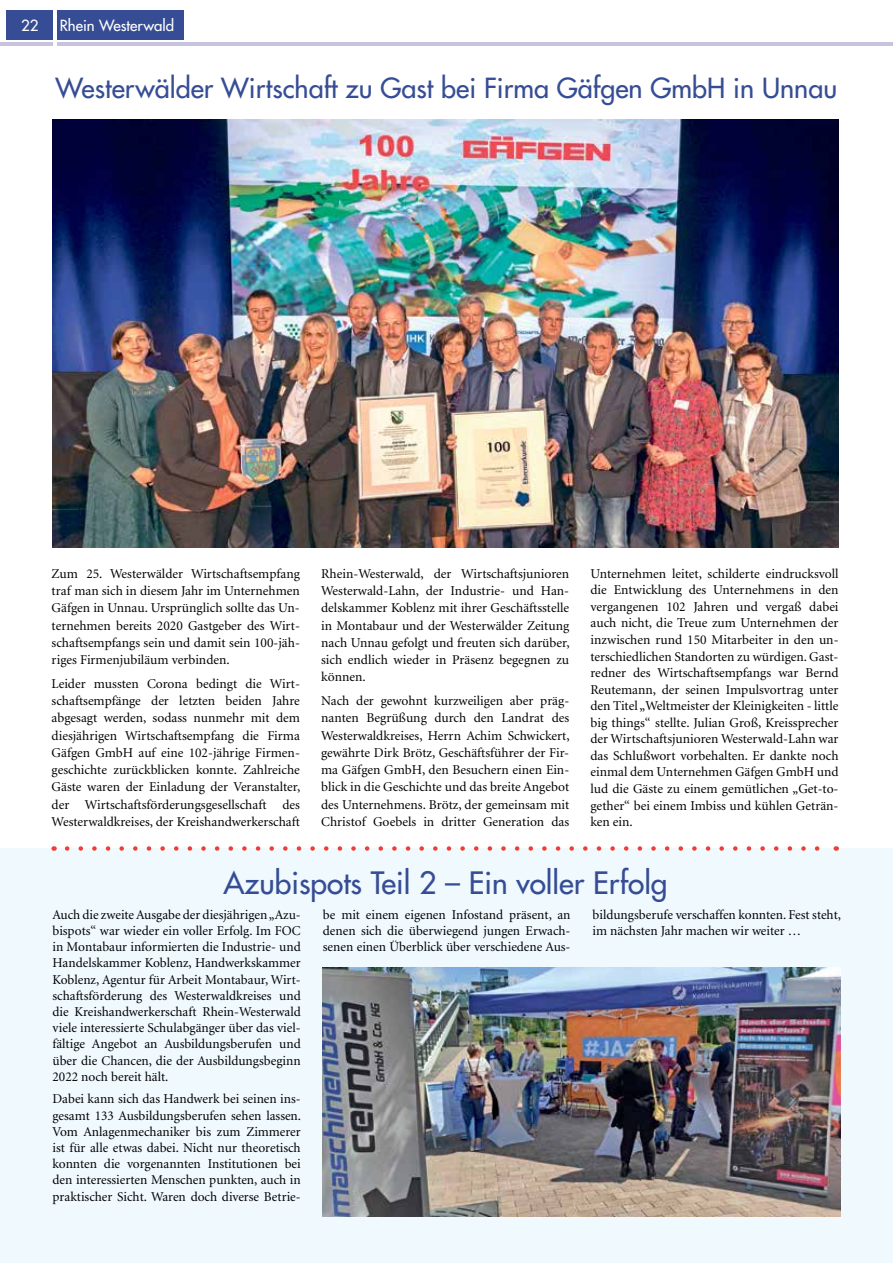
<style>
.page{position:relative;width:893px;height:1263px;background:#fff}
.page>*{position:absolute;margin:0;border:0;box-sizing:border-box;transform-origin:0 0}
.t1{font:30px "Futura LT";color:#364d95}
.t2{font:27px "Futura LT";color:#364d95}
.t3{font:15px "Futura LT";color:#fff}
.t4{font:13.5px/17.2px "Minion LT";color:#000;text-align:justify}
</style>
<div class="page">
<hr style="left:0;top:43px;width:893px;height:3px;background:#c7c2de">
<div style="left:6px;top:10px;width:177px;height:30px;background:#364d95"></div>
<hr style="left:53px;top:0;width:3px;height:46px;background:#fff">
<div style="left:0;top:848px;width:893px;height:415px;background:#f0f9fe"></div>
<svg style="left:67px;top:846px;width:753px;height:5px"></svg>
<img style="left:52px;top:120px;width:786px;height:428px">
<img style="left:323px;top:967px;width:517px;height:249px">
<p class="t3" style="left:21px;top:15px;width:19px">22</p>
<p class="t3" style="left:60px;top:15px;width:116px">Rhein Westerwald</p>
<h2 class="t2" style="left:56px;top:70px;width:783px">Westerwälder Wirtschaft zu Gast bei Firma Gäfgen GmbH in Unnau</h2>
<p class="t4" style="left:52px;top:565px;width:250px">Zum 25. Westerwälder Wirtschaftsempfang traf man sich in diesem Jahr im Unternehmen Gäfgen in Unnau. Ursprünglich sollte das Un&shy;ternehmen bereits 2020 Gastgeber des Wirt&shy;schaftsempfangs sein und damit sein 100-jäh&shy;riges Firmenjubiläum verbinden.</p>
<p class="t4" style="left:52px;top:675px;width:250px">Leider mussten Corona bedingt die Wirt&shy;schaftsempfänge der letzten beiden Jahre abgesagt werden, sodass nunmehr mit dem diesjährigen Wirtschaftsempfang die Firma Gäfgen GmbH auf eine 102-jährige Firmen&shy;geschichte zurückblicken konnte. Zahlreiche Gäste waren der Einladung der Veranstalter, der Wirtschaftsförderungsgesellschaft des Westerwaldkreises, der Kreishandwerkerschaft</p>
<p class="t4" style="left:321px;top:565px;width:250px">Rhein-Westerwald, der Wirtschaftsjunioren Westerwald-Lahn, der Industrie- und Han&shy;delskammer Koblenz mit ihrer Geschäftsstelle in Montabaur und der Westerwälder Zeitung nach Unnau gefolgt und freuten sich darüber, sich endlich wieder in Präsenz begegnen zu können.</p>
<p class="t4" style="left:321px;top:693px;width:250px">Nach der gewohnt kurzweiligen aber präg&shy;nanten Begrüßung durch den Landrat des Westerwaldkreises, Herrn Achim Schwickert, gewährte Dirk Brötz, Geschäftsführer der Fir&shy;ma Gäfgen GmbH, den Besuchern einen Ein&shy;blick in die Geschichte und das breite Angebot des Unternehmens. Brötz, der gemeinsam mit Christof Goebels in dritter Generation das</p>
<p class="t4" style="left:590px;top:566px;width:250px;line-height:16.5px">Unternehmen leitet, schilderte eindrucksvoll die Entwicklung des Unternehmens in den vergangenen 102 Jahren und vergaß dabei auch nicht, die Treue zum Unternehmen der inzwischen rund 150 Mitarbeiter in den un&shy;terschiedlichen Standorten zu würdigen. Gast&shy;redner des Wirtschaftsempfangs war Bernd Reutemann, der seinen Impulsvortrag unter den Titel „Weltmeister der Kleinigkeiten - little big things“ stellte. Julian Groß, Kreissprecher der Wirtschaftsjunioren Westerwald-Lahn war das Schlußwort vorbehalten. Er dankte noch einmal dem Unternehmen Gäfgen GmbH und lud die Gäste zu einem gemütlichen „Get-to&shy;gether“ bei einem Imbiss und kühlen Geträn&shy;ken ein.</p>
<h1 class="t1" style="left:223px;top:863px;width:446px">Azubispots Teil 2 – Ein voller Erfolg</h1>
<p class="t4" style="left:593px;top:907px;width:250px;line-height:16.2px">bildungsberufe verschaffen konnten. Fest steht, im nächsten Jahr machen wir weiter …</p>
<p class="t4" style="left:53px;top:907px;width:250px;line-height:16.2px">Auch die zweite Ausgabe der diesjährigen „Azu&shy;bispots“ war wieder ein voller Erfolg. Im FOC in Montabaur informierten die Industrie- und Handelskammer Koblenz, Handwerkskammer Koblenz, Agentur für Arbeit Montabaur, Wirt&shy;schaftsförderung des Westerwaldkreises und die Kreishandwerkerschaft Rhein-Westerwald viele interessierte Schulabgänger über das viel&shy;fältige Angebot an Ausbildungsberufen und über die Chancen, die der Ausbildungsbeginn 2022 noch bereit hält.</p>
<p class="t4" style="left:53px;top:1091px;width:250px;line-height:16.2px">Dabei kann sich das Handwerk bei seinen ins&shy;gesamt 133 Ausbildungsberufen sehen lassen.<br>Vom Anlagenmechaniker bis zum Zimmerer ist für alle etwas dabei. Nicht nur theoretisch konnten die vorgenannten Institutionen bei den interessierten Menschen punkten, auch in praktischer Sicht. Waren doch diverse Betrie-</p>
<p class="t4" style="left:323px;top:907px;width:249px;line-height:16.2px">be mit einem eigenen Infostand präsent, an denen sich die überwiegend jungen Erwach&shy;senen einen Überblick über verschiedene Aus-</p>
</div>
